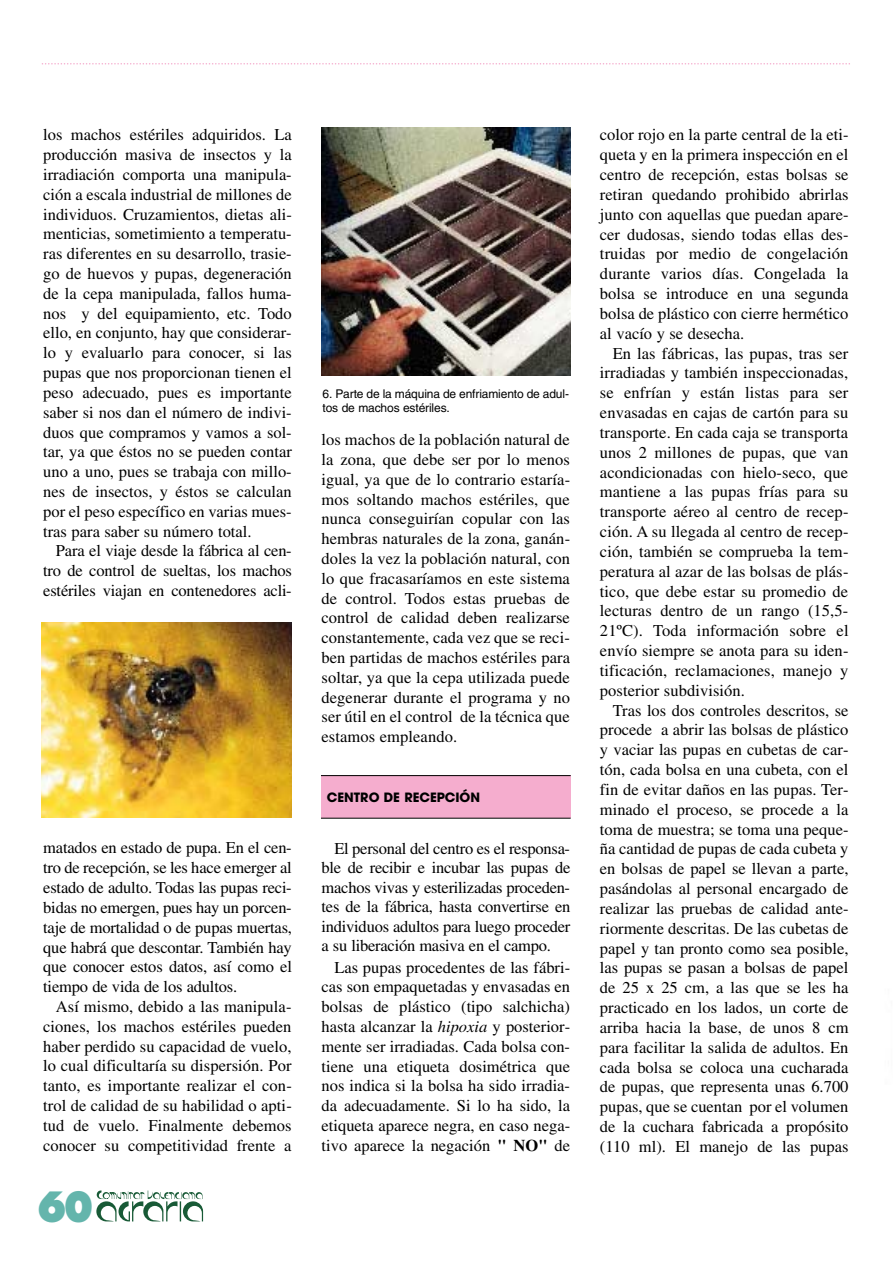
<style>
.page{position:relative;width:893px;height:1262px;background:#fff}
.page>*{position:absolute;margin:0;border:0;box-sizing:border-box;transform-origin:0 0}
.t1{font:800 40.5px "Futura";color:#64b5ac;scale:.9 1}
.t2{font:16.5px/19.8px "Times";color:#000;text-align:justify}
.t3{font:700 12.75px "Avant Garde";color:#000}
.t4{font:12px/14.4px "Helvetica";letter-spacing:-.01em;color:#000}
.s1{font-style:italic}
.s2{font-weight:700}
</style>
<div class="page">
<svg style="left:42px;top:63px;width:808px;height:1px"></svg>
<img style="left:321px;top:128px;width:249px;height:247px">
<div style="left:321px;top:775px;width:249px;height:43px;background:#f5adce"></div>
<hr style="left:321px;top:775px;width:249px;height:1px;background:#000">
<hr style="left:321px;top:818px;width:249px;height:1px;background:#000">
<svg style="left:96px;top:1190px;width:107px;height:31px"></svg>
<img style="left:42px;top:622px;width:249px;height:196px">
<p class="t2" style="left:43px;top:126px;width:250px">los machos estériles adquiridos. La producción masiva de insectos y la irradiación comporta una manipula&shy;ción a escala industrial de millones de individuos. Cruzamientos, dietas ali&shy;menticias, sometimiento a temperatu&shy;ras diferentes en su desarrollo, trasie&shy;go de huevos y pupas, degeneración de la cepa manipulada, fallos huma&shy;nos y del equipamiento, etc. Todo ello, en conjunto, hay que considerar&shy;lo y evaluarlo para conocer, si las pupas que nos proporcionan tienen el peso adecuado, pues es importante saber si nos dan el número de indivi&shy;duos que compramos y vamos a sol&shy;tar, ya que éstos no se pueden contar uno a uno, pues se trabaja con millo&shy;nes de insectos, y éstos se calculan por el peso específico en varias mues&shy;tras para saber su número total.</p>
<p class="t2" style="left:43px;top:542px;width:250px;text-indent:13px">Para el viaje desde la fábrica al cen&shy;tro de control de sueltas, los machos estériles viajan en contenedores acli-</p>
<p class="t2" style="left:43px;top:839px;width:250px">matados en estado de pupa. En el cen&shy;tro de recepción, se les hace emerger al estado de adulto. Todas las pupas reci&shy;bidas no emergen, pues hay un porcen&shy;taje de mortalidad o de pupas muertas, que habrá que descontar. También hay que conocer estos datos, así como el tiempo de vida de los adultos.</p>
<p class="t2" style="left:43px;top:998px;width:250px;text-indent:13px">Así mismo, debido a las manipula&shy;ciones, los machos estériles pueden haber perdido su capacidad de vuelo, lo cual dificultaría su dispersión. Por tanto, es importante realizar el con&shy;trol de calidad de su habilidad o apti&shy;tud de vuelo. Finalmente debemos conocer su competitividad frente a</p>
<h1 class="t1" style="left:37px;top:1189px;width:65px">60</h1>
<p class="t4" style="left:322px;top:387px;width:248px">6. Parte de la máquina de enfriamiento de adul&shy;tos de machos estériles.</p>
<p class="t2" style="left:321px;top:431px;width:250px">los machos de la población natural de la zona, que debe ser por lo menos igual, ya que de lo contrario estaría&shy;mos soltando machos estériles, que nunca conseguirían copular con las hembras naturales de la zona, ganán&shy;doles la vez la población natural, con lo que fracasaríamos en este sistema de control. Todos estas pruebas de control de calidad deben realizarse constantemente, cada vez que se reci&shy;ben partidas de machos estériles para soltar, ya que la cepa utilizada puede degenerar durante el programa y no ser útil en el control de la técnica que estamos empleando.</p>
<p class="t3" style="left:327px;top:792px;width:155px">CENTRO DE RECEPCIÓN</p>
<p class="t2" style="left:321px;top:840px;width:250px;text-indent:13px">El personal del centro es el responsa&shy;ble de recibir e incubar las pupas de machos vivas y esterilizadas proceden&shy;tes de la fábrica, hasta convertirse en individuos adultos para luego proceder a su liberación masiva en el campo.</p>
<p class="t2" style="left:321px;top:958px;width:250px;text-indent:13px">Las pupas procedentes de las fábri&shy;cas son empaquetadas y envasadas en bolsas de plástico (tipo salchicha) hasta alcanzar la <span class="s1">hipoxia</span> y posterior&shy;mente ser irradiadas. Cada bolsa con&shy;tiene una etiqueta dosimétrica que nos indica si la bolsa ha sido irradia&shy;da adecuadamente. Si lo ha sido, la etiqueta aparece negra, en caso nega&shy;tivo aparece la negación <span class="s2">" NO"</span> de</p>
<p class="t2" style="left:600px;top:126px;width:250px">color rojo en la parte central de la eti&shy;queta y en la primera inspección en el centro de recepción, estas bolsas se retiran quedando prohibido abrirlas junto con aquellas que puedan apare&shy;cer dudosas, siendo todas ellas des&shy;truidas por medio de congelación durante varios días. Congelada la bolsa se introduce en una segunda bolsa de plástico con cierre hermético al vacío y se desecha.</p>
<p class="t2" style="left:600px;top:345px;width:250px;text-indent:13px">En las fábricas, las pupas, tras ser irradiadas y también inspeccionadas, se enfrían y están listas para ser envasadas en cajas de cartón para su transporte. En cada caja se transporta unos 2 millones de pupas, que van acondicionadas con hielo-seco, que mantiene a las pupas frías para su transporte aéreo al centro de recep&shy;ción. A su llegada al centro de recep&shy;ción, también se comprueba la tem&shy;peratura al azar de las bolsas de plás&shy;tico, que debe estar su promedio de lecturas dentro de un rango (15,5- 21ºC). Toda información sobre el envío siempre se anota para su iden&shy;tificación, reclamaciones, manejo y posterior subdivisión.</p>
<p class="t2" style="left:600px;top:701px;width:250px;text-indent:13px">Tras los dos controles descritos, se procede a abrir las bolsas de plástico y vaciar las pupas en cubetas de car&shy;tón, cada bolsa en una cubeta, con el fin de evitar daños en las pupas. Ter&shy;minado el proceso, se procede a la toma de muestra; se toma una peque&shy;ña cantidad de pupas de cada cubeta y en bolsas de papel se llevan a parte, pasándolas al personal encargado de realizar las pruebas de calidad ante&shy;riormente descritas. De las cubetas de papel y tan pronto como sea posible, las pupas se pasan a bolsas de papel de 25 x 25 cm, a las que se les ha practicado en los lados, un corte de arriba hacia la base, de unos 8 cm para facilitar la salida de adultos. En cada bolsa se coloca una cucharada de pupas, que representa unas 6.700 pupas, que se cuentan por el volumen de la cuchara fabricada a propósito (110 ml). El manejo de las pupas</p>
</div>
